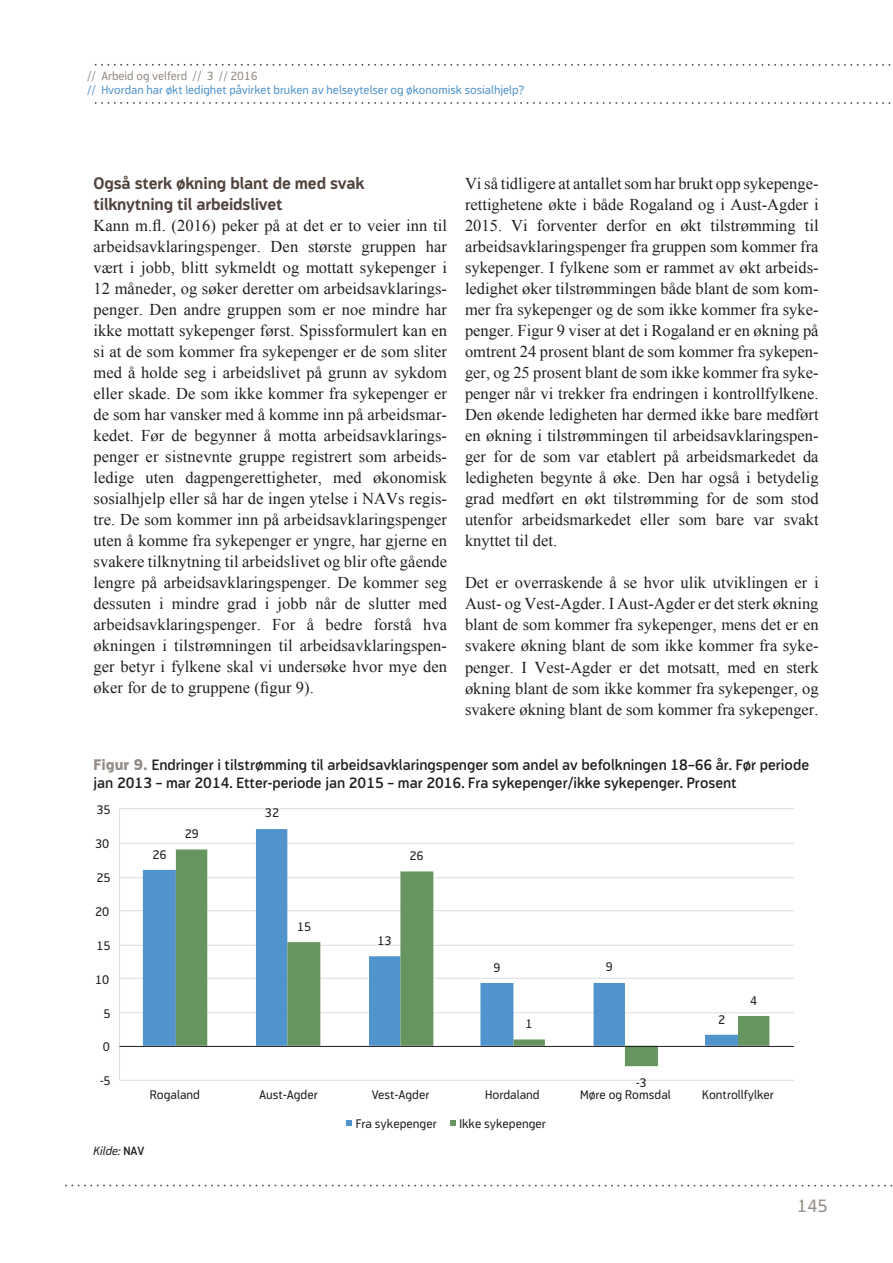
<style>
.page{position:relative;width:893px;height:1263px;background:#fff}
.page>*{position:absolute;margin:0;border:0;box-sizing:border-box;transform-origin:0 0}
.t1{font:18px "Modus";color:#948d87}
.t2{font:16.5px/21px "Times New Roman";color:#231f20;text-align:justify}
.t3{font:700 16.5px/21px "Modus";letter-spacing:-.01em;color:#50433d}
.t4{font:600 15px/18px "Modus";color:#231f20}
.t5{font:12.6px "Modus";color:#231f20}
.t6{font:12px "Modus";color:#5193cd}
.t7{font:12px "Modus";color:#948d87}
.t8{font:italic 12px "Modus";color:#231f20}
.s1{font-weight:800;color:#948d87}
.s2{font-weight:600;font-style:normal}
</style>
<div class="page">
<svg style="left:94px;top:64px;width:797px;height:2px"></svg>
<svg style="left:94px;top:102px;width:797px;height:2px"></svg>
<svg style="left:65px;top:1185px;width:828px;height:1px"></svg>
<hr style="left:119px;top:1080px;width:675px;height:1px;background:#dcdddf">
<hr style="left:119px;top:1012px;width:675px;height:1px;background:#dcdddf">
<hr style="left:119px;top:978px;width:675px;height:1px;background:#dcdddf">
<hr style="left:119px;top:945px;width:675px;height:1px;background:#dcdddf">
<hr style="left:119px;top:910px;width:675px;height:1px;background:#dcdddf">
<hr style="left:119px;top:877px;width:675px;height:1px;background:#dcdddf">
<hr style="left:119px;top:843px;width:675px;height:1px;background:#dcdddf">
<hr style="left:119px;top:808px;width:675px;height:1px;background:#dcdddf">
<svg style="left:143px;top:829px;width:595px;height:217px"></svg>
<svg style="left:176px;top:849px;width:593px;height:217px"></svg>
<hr style="left:119px;top:809px;width:1px;height:271px;background:#dcdddf">
<hr style="left:120px;top:1046px;width:674px;height:1px;background:#231f20">
<svg style="left:347px;top:1120px;width:5px;height:5px"></svg>
<svg style="left:450px;top:1120px;width:5px;height:5px"></svg>
<p class="t7" style="left:87px;top:69px;width:172px">// Arbeid og velferd // 3 // 2016</p>
<p class="t6" style="left:87px;top:83px;width:439px">// Hvordan har økt ledighet påvirket bruken av helseytelser og økonomisk sosialhjelp?</p>
<p class="t3" style="left:94px;top:173px;width:273px">Også sterk økning blant de med svak tilknytning til arbeidslivet</p>
<p class="t2" style="left:94px;top:215px;width:355px">Kann m.fl. (2016) peker på at det er to veier inn til arbeidsavklaringspenger. Den største gruppen har vært i jobb, blitt sykmeldt og mottatt sykepenger i 12 måneder, og søker deretter om arbeidsavklarings&shy;penger. Den andre gruppen som er noe mindre har ikke mottatt sykepenger først. Spissformulert kan en si at de som kommer fra sykepenger er de som sliter med å holde seg i arbeidslivet på grunn av sykdom eller skade. De som ikke kommer fra sykepenger er de som har vansker med å komme inn på arbeidsmar&shy;kedet. Før de begynner å motta arbeidsavklarings&shy;penger er sistnevnte gruppe registrert som arbeids&shy;ledige uten dagpengerettigheter, med økonomisk sosialhjelp eller så har de ingen ytelse i NAVs regis&shy;tre. De som kommer inn på arbeidsavklaringspenger uten å komme fra sykepenger er yngre, har gjerne en svakere tilknytning til arbeidslivet og blir ofte gående lengre på arbeidsavklaringspenger. De kommer seg dessuten i mindre grad i jobb når de slutter med arbeidsavklaringspenger. For å bedre forstå hva økningen i tilstrømningen til arbeidsavklaringspen&shy;ger betyr i fylkene skal vi undersøke hvor mye den øker for de to gruppene (figur 9).</p>
<p class="t2" style="left:465px;top:173px;width:355px">Vi så tidligere at antallet som har brukt opp sykepenge&shy;rettighetene økte i både Rogaland og i Aust-Agder i 2015. Vi forventer derfor en økt tilstrømming til arbeidsavklaringspenger fra gruppen som kommer fra sykepenger. I fylkene som er rammet av økt arbeids&shy;ledighet øker tilstrømmingen både blant de som kom&shy;mer fra sykepenger og de som ikke kommer fra syke&shy;penger. Figur 9 viser at det i Rogaland er en økning på omtrent 24 prosent blant de som kommer fra sykepen&shy;ger, og 25 prosent blant de som ikke kommer fra syke&shy;penger når vi trekker fra endringen i kontrollfylkene.<br>Den økende ledigheten har dermed ikke bare medført en økning i tilstrømmingen til arbeidsavklaringspen&shy;ger for de som var etablert på arbeidsmarkedet da ledigheten begynte å øke. Den har også i betydelig grad medført en økt tilstrømming for de som stod utenfor arbeidsmarkedet eller som bare var svakt knyttet til det.</p>
<p class="t2" style="left:465px;top:572px;width:355px">Det er overraskende å se hvor ulik utviklingen er i Aust- og Vest-Agder. I Aust-Agder er det sterk økning blant de som kommer fra sykepenger, mens det er en svakere økning blant de som ikke kommer fra syke&shy;penger. I Vest-Agder er det motsatt, med en sterk økning blant de som ikke kommer fra sykepenger, og svakere økning blant de som kommer fra sykepenger.</p>
<p class="t4" style="left:94px;top:756px;width:717px"><span class="s1">Figur 9.</span> Endringer i tilstrømming til arbeidsavklaringspenger som andel av befolkningen 18–66 år. Før periode jan 2013 – mar 2014. Etter-periode jan 2015 – mar 2016. Fra sykepenger/ikke sykepenger. Prosent</p>
<p class="t5" style="left:97px;top:803px;width:16px">35</p>
<p class="t5" style="left:95px;top:837px;width:16px">30</p>
<p class="t5" style="left:97px;top:871px;width:16px">25</p>
<p class="t5" style="left:95px;top:904px;width:16px">20</p>
<p class="t5" style="left:97px;top:938px;width:16px">15</p>
<p class="t5" style="left:95px;top:972px;width:16px">10</p>
<p class="t5" style="left:104px;top:1006px;width:9px">5</p>
<p class="t5" style="left:103px;top:1040px;width:9px">0</p>
<p class="t5" style="left:100px;top:1074px;width:12px">-5</p>
<p class="t5" style="left:153px;top:847px;width:16px">26</p>
<p class="t5" style="left:185px;top:826px;width:16px">29</p>
<p class="t5" style="left:265px;top:806px;width:16px">32</p>
<p class="t5" style="left:297px;top:920px;width:16px">15</p>
<p class="t5" style="left:409px;top:849px;width:16px">26</p>
<p class="t5" style="left:377px;top:934px;width:16px">13</p>
<p class="t5" style="left:493px;top:960px;width:9px">9</p>
<p class="t5" style="left:606px;top:959px;width:9px">9</p>
<p class="t5" style="left:525px;top:1016px;width:9px">1</p>
<p class="t5" style="left:636px;top:1075px;width:12px">-3</p>
<p class="t5" style="left:718px;top:1012px;width:9px">2</p>
<p class="t5" style="left:750px;top:993px;width:9px">4</p>
<p class="t5" style="left:150px;top:1087px;width:52px">Rogaland</p>
<p class="t5" style="left:259px;top:1087px;width:60px">Aust-Agder</p>
<p class="t5" style="left:372px;top:1087px;width:59px">Vest-Agder</p>
<p class="t5" style="left:485px;top:1087px;width:56px">Hordaland</p>
<p class="t5" style="left:580px;top:1087px;width:92px">Møre og Romsdal</p>
<p class="t5" style="left:702px;top:1087px;width:73px">Kontrollfylker</p>
<p class="t5" style="left:356px;top:1116px;width:82px">Fra sykepenger</p>
<p class="t5" style="left:459px;top:1116px;width:88px">Ikke sykepenger</p>
<p class="t8" style="left:94px;top:1144px;width:52px">Kilde: <span class="s2">NAV</span></p>
<p class="t1" style="left:797px;top:1195px;width:32px">145</p>
</div>
